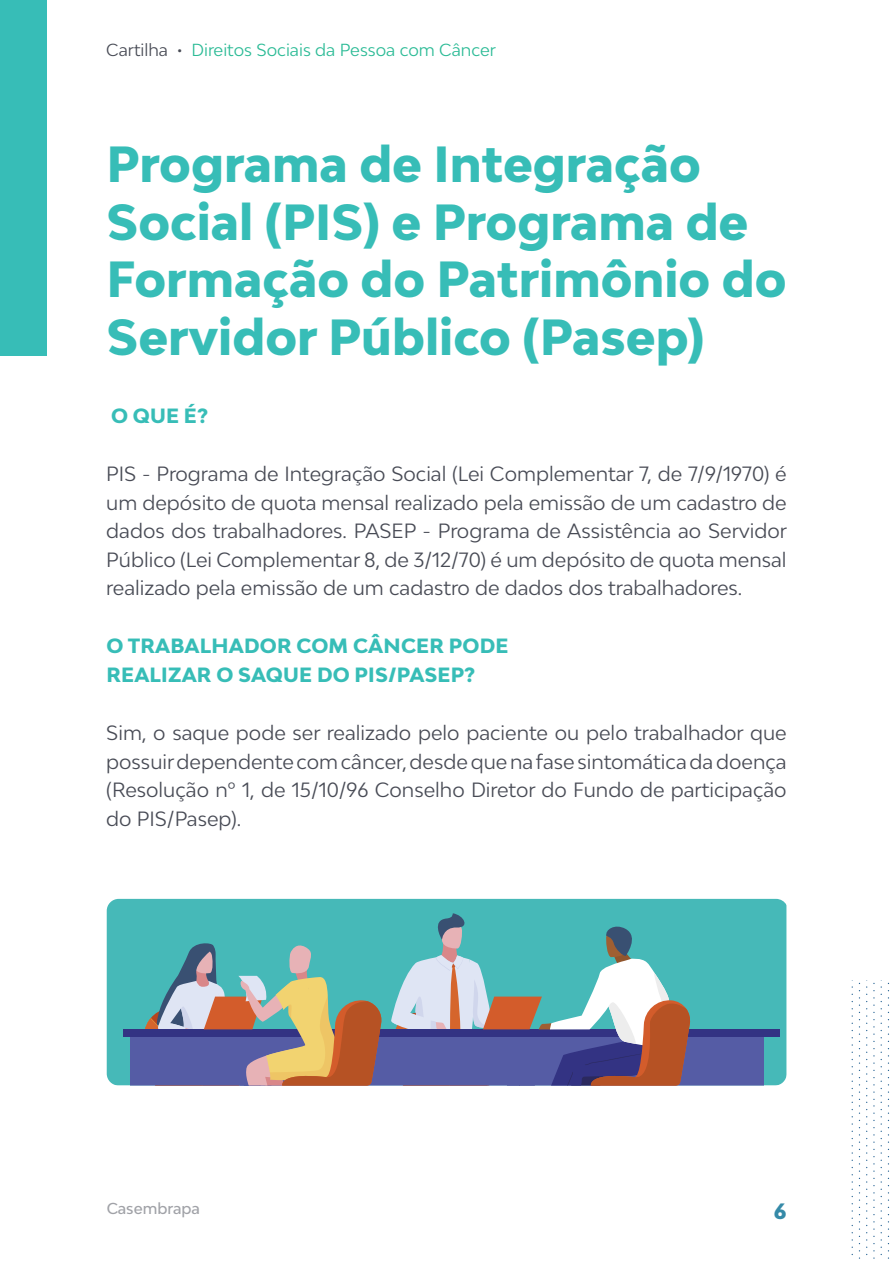
<style>
.page{position:relative;width:893px;height:1263px;background:#fff}
.page>*{position:absolute;margin:0;border:0;box-sizing:border-box;transform-origin:0 0}
.t1{font:800 48px/57.6px "Bw Modelica";color:#37bdb7}
.t2{font:800 21px "Bw Modelica";color:#358aa8}
.Texto{font:19.5px/28.5px "Bw Modelica";color:#484b55;text-align:justify}
.t3{font:800 19.5px/28.5px "Bw Modelica";letter-spacing:.01em;color:#37bdb7}
.t4{font:16.5px "Bw Modelica";color:#2cbb96}
.t5{font:500 15px "Bw Modelica";color:#484b55}
.s1{color:#484b55}
</style>
<div class="page">
<div style="left:0;top:0;width:47px;height:356px;background:#37bdb7"></div>
<div style="left:107px;top:899px;width:680px;height:186px;background:#46b9b8"></div>
<div style="left:130px;top:1036px;width:634px;height:49px;background:#555ca5"></div>
<div style="left:123px;top:1029px;width:656px;height:8px;background:#333383"></div>
<svg style="left:142px;top:940px;width:241px;height:145px"></svg>
<svg style="left:391px;top:913px;width:300px;height:172px"></svg>
<p class="t4" style="left:106px;top:39px;width:391px"><span class="s1">Cartilha •</span> Direitos Sociais da Pessoa com Câncer</p>
<p class="t1" style="left:106px;top:134px;width:682px">Programa de Integração<br>Social (PIS) e Programa de<br>Formação do Patrimônio do<br>Servidor Público (Pasep)</p>
<p class="t3" style="left:111px;top:401px;width:98px">O QUE É?</p>
<p class="Texto" style="left:106px;top:459px;width:682px">PIS - Programa de Integração Social (Lei Complementar 7, de 7/9/1970) é um depósito de quota mensal realizado pela emissão de um cadastro de dados dos trabalhadores. PASEP - Programa de Assistência ao Servidor Público (Lei Complementar 8, de 3/12/70) é um depósito de quota mensal realizado pela emissão de um cadastro de dados dos trabalhadores.</p>
<p class="t3" style="left:106px;top:631px;width:404px">O TRABALHADOR COM CÂNCER PODE<br>REALIZAR O SAQUE DO PIS/PASEP?</p>
<p class="Texto" style="left:106px;top:718px;width:682px">Sim, o saque pode ser realizado pelo paciente ou pelo trabalhador que possuir dependente com câncer, desde que na fase sintomática da doença (Resolução nº 1, de 15/10/96 Conselho Diretor do Fundo de participação do PIS/Pasep).</p>
<p class="t5" style="left:106px;top:1199px;width:95px">Casembrapa</p>
<p class="t2" style="left:774px;top:1197px;width:14px">6</p>
</div>
